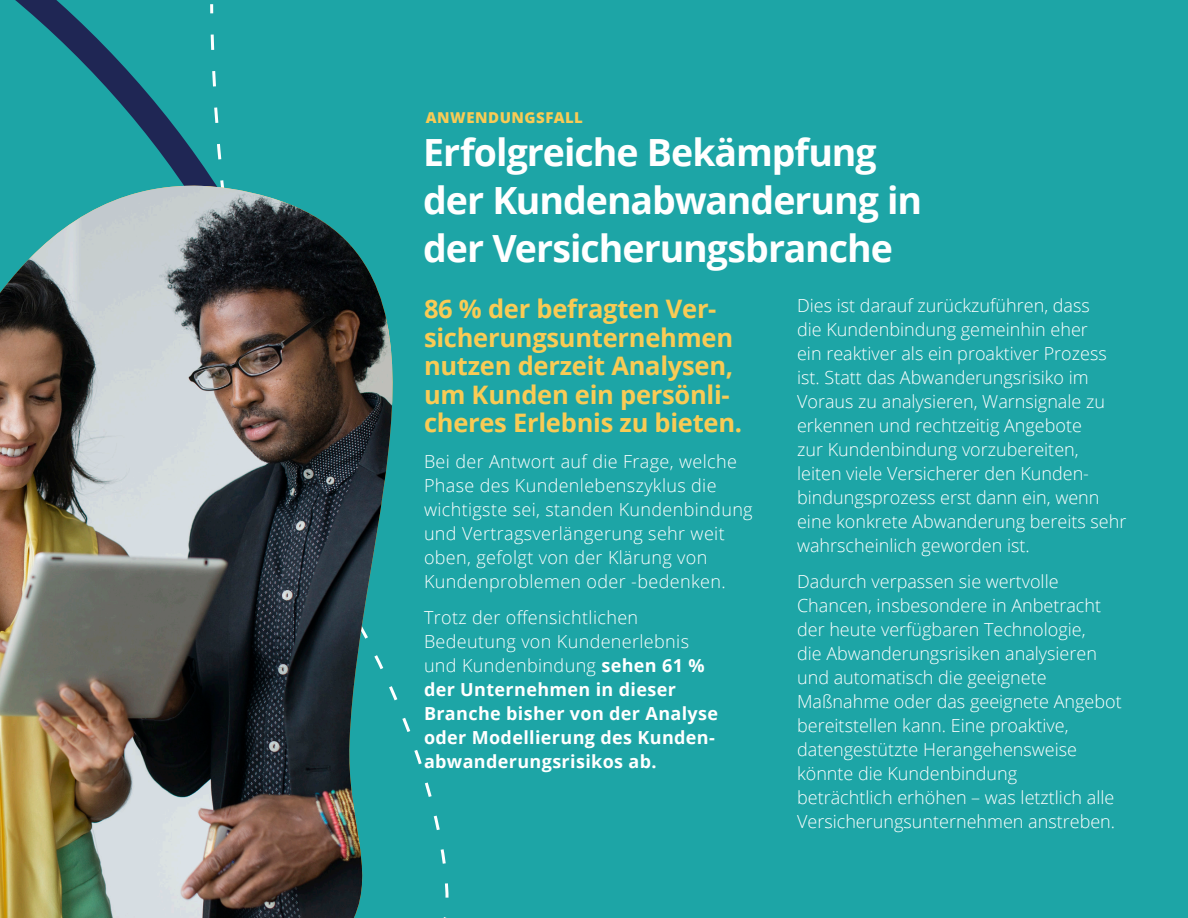
<style>
.page{position:relative;width:1188px;height:918px;background:#1da5a6}
.page>*{position:absolute;margin:0;border:0;box-sizing:border-box;transform-origin:0 0}
.t1{font:700 37.5px/48px "Open Sans";letter-spacing:-.025em;color:#fff}
.Body{font:700 25.5px/28.5px "Open Sans";letter-spacing:-.01em;color:#f9cb55}
.Body-2{font:300 18px/24px "Open Sans";color:#fff}
.Body-3{font:300 18px/24px "Open Sans";letter-spacing:.02em;color:#fff}
.Body-4{font:700 18px/24px "Open Sans";letter-spacing:.02em;color:#fff}
.t2{font:800 15px "Open Sans";letter-spacing:.035em;color:#f9cb55}
.s1{font-weight:300}
</style>
<div class="page">
<svg style="left:15px;top:0;width:173px;height:144px"></svg>
<svg style="left:154px;top:144px;width:295px;height:774px"></svg>
<img style="left:0;top:186px;width:394px;height:732px">
<p class="t2" style="left:426px;top:106px;width:159px">ANWENDUNGSFALL</p>
<p class="t1" style="left:423px;top:128px;width:500px">Erfolgreiche Bekämpfung der Kundenabwanderung in der Versicherungsbranche</p>
<p class="Body" style="left:424px;top:294px;width:320px">86 % der befragten Ver&shy;sicherungsunternehmen nutzen derzeit Analysen, um Kunden ein persönli&shy;cheres Erlebnis zu bieten.</p>
<p class="Body-3" style="left:424px;top:449px;width:330px">Bei der Antwort auf die Frage, welche Phase des Kundenlebenszyklus die wichtigste sei, standen Kundenbindung und Vertragsverlängerung sehr weit oben, gefolgt von der Klärung von Kundenproblemen oder -bedenken.</p>
<p class="Body-4" style="left:424px;top:605px;width:296px"><span class="s1">Trotz der offensichtlichen<br>Bedeutung von Kundenerlebnis und Kundenbindung</span> sehen 61 % der Unternehmen in dieser<br>Branche bisher von der Analyse oder Modellierung des Kunden&shy;abwanderungsrisikos ab.</p>
<p class="Body-2" style="left:797px;top:293px;width:331px">Dies ist darauf zurückzuführen, dass<br>die Kundenbindung gemeinhin eher<br>ein reaktiver als ein proaktiver Prozess ist. Statt das Abwanderungsrisiko im Voraus zu analysieren, Warnsignale zu erkennen und rechtzeitig Angebote<br>zur Kundenbindung vorzubereiten, leiten viele Versicherer den Kunden&shy;bindungsprozess erst dann ein, wenn eine konkrete Abwanderung bereits sehr wahrscheinlich geworden ist.</p>
<p class="Body-2" style="left:797px;top:569px;width:326px">Dadurch verpassen sie wertvolle Chancen, insbesondere in Anbetracht der heute verfügbaren Technologie,<br>die Abwanderungsrisiken analysieren und automatisch die geeignete Maßnahme oder das geeignete Angebot bereitstellen kann. Eine proaktive, datengestützte Herangehensweise könnte die Kundenbindung<br>beträchtlich erhöhen – was letztlich alle Versicherungsunternehmen anstreben.</p>
</div>
